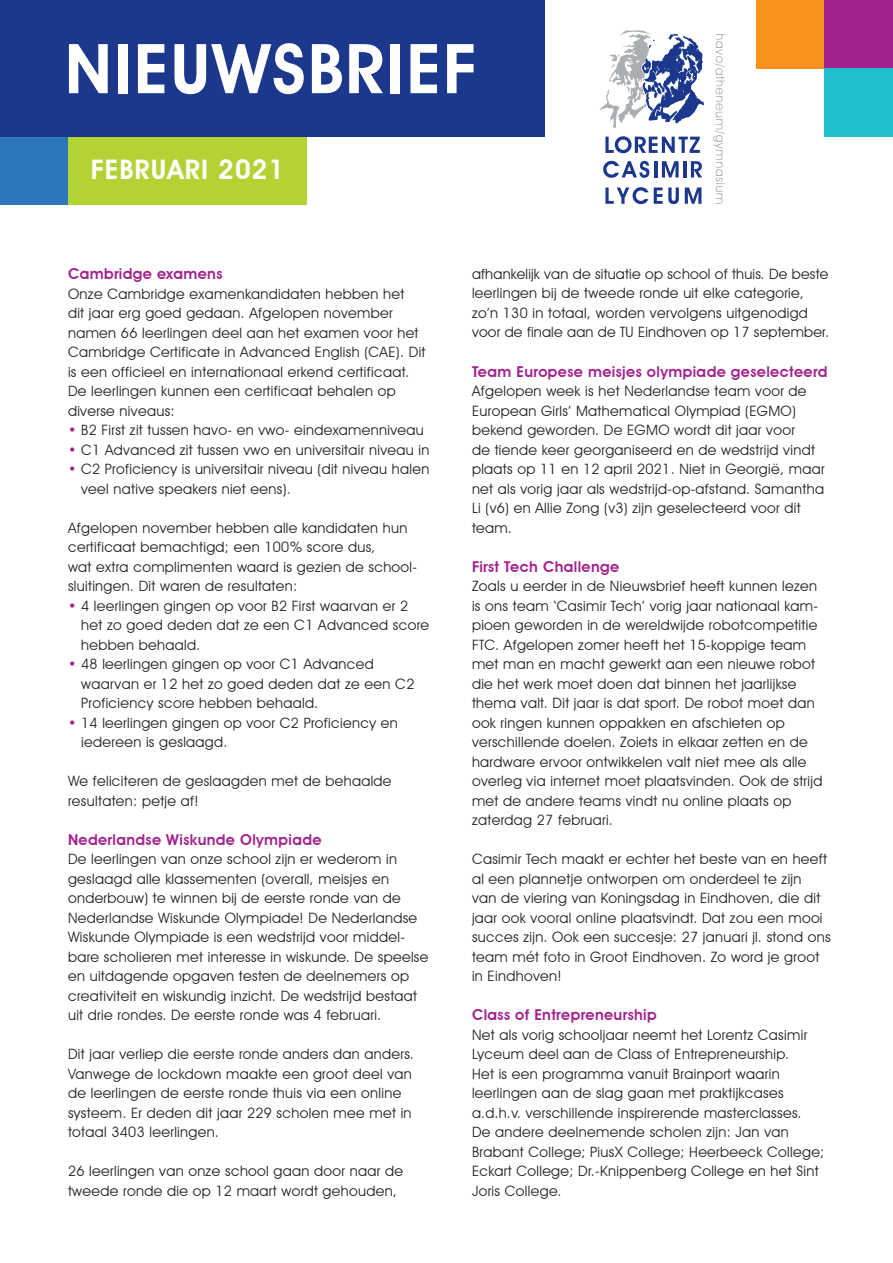
<style>
.page{position:relative;width:893px;height:1263px;background:#fff}
.page>*{position:absolute;margin:0;border:0;box-sizing:border-box;transform-origin:0 0}
.t1{font:600 69px "Avant Garde IT Cby BT";letter-spacing:.03em;color:#fff}
.t2{font:600 27px "Avant Garde IT Cby BT";letter-spacing:.04em;color:#fff}
.Kop{font:600 15px "Avant Garde IT Cby BT";letter-spacing:.025em;color:#a2238e}
.Platte_tekst{font:14.25px/19.5px "Avant Garde IT Cby BT";letter-spacing:.025em;color:#231f20}
.s1{color:#a2238e}
</style>
<div class="page">
<div style="left:0;top:136px;width:68px;height:68px;background:#2e76bc"></div>
<div style="left:68px;top:136px;width:238px;height:68px;background:#b3d234"></div>
<div style="left:0;top:0;width:544px;height:136px;background:#1b388c"></div>
<div style="left:757px;top:0;width:68px;height:68px;background:#f7931d"></div>
<div style="left:825px;top:0;width:68px;height:68px;background:#a2238e"></div>
<div style="left:825px;top:68px;width:68px;height:68px;background:#21bece"></div>
<svg style="left:599px;top:30px;width:105px;height:98px"></svg>
<svg style="left:605px;top:136px;width:95px;height:17px"></svg>
<svg style="left:603px;top:161px;width:46px;height:17px"></svg>
<hr style="left:654px;top:161px;width:3px;height:16px;background:#1b388c">
<svg style="left:662px;top:161px;width:17px;height:16px"></svg>
<hr style="left:683px;top:161px;width:3px;height:16px;background:#1b388c">
<svg style="left:691px;top:161px;width:11px;height:16px"></svg>
<svg style="left:605px;top:187px;width:57px;height:17px"></svg>
<svg style="left:668px;top:187px;width:11px;height:17px"></svg>
<svg style="left:685px;top:187px;width:16px;height:17px"></svg>
<svg style="left:713px;top:34px;width:12px;height:170px"></svg>
<p class="t1" style="left:65px;top:27px;width:413px">NIEUWSBRIEF</p>
<p class="t2" style="left:91px;top:153px;width:195px">FEBRUARI 2021</p>
<p class="Kop" style="left:68px;top:265px;width:156px">Cambridge examens</p>
<p class="Platte_tekst" style="left:68px;top:284px;width:338px">Onze Cambridge examenkandidaten hebben het</p>
<p class="Platte_tekst" style="left:68px;top:303px;width:359px">dit jaar erg goed gedaan. Afgelopen november namen 66 leerlingen deel aan het examen voor het Cambridge Certificate in Advanced English (CAE). Dit is een officieel en internationaal erkend certificaat.<br>De leerlingen kunnen een certificaat behalen op diverse niveaus:</p>
<p class="Platte_tekst" style="left:68px;top:420px;width:357px"><span class="s1">•</span> B2 First zit tussen havo- en vwo- eindexamenniveau</p>
<p class="Platte_tekst" style="left:68px;top:440px;width:363px"><span class="s1">•</span> C1 Advanced zit tussen vwo en universitair niveau in</p>
<p class="Platte_tekst" style="left:81px;top:459px;width:350px;text-indent:-13px"><span class="s1">•</span> C2 Proficiency is universitair niveau (dit niveau halen veel native speakers niet eens).</p>
<p class="Platte_tekst" style="left:68px;top:518px;width:341px">Afgelopen november hebben alle kandidaten hun certificaat bemachtigd; een 100% score dus,</p>
<p class="Platte_tekst" style="left:68px;top:557px;width:351px">wat extra complimenten waard is gezien de school&shy;sluitingen. Dit waren de resultaten:</p>
<p class="Platte_tekst" style="left:81px;top:596px;width:350px;text-indent:-13px"><span class="s1">•</span> 4 leerlingen gingen op voor B2 First waarvan er 2 het zo goed deden dat ze een C1 Advanced score hebben behaald.</p>
<p class="Platte_tekst" style="left:81px;top:654px;width:335px;text-indent:-13px"><span class="s1">•</span> 48 leerlingen gingen op voor C1 Advanced waarvan er 12 het zo goed deden dat ze een C2<br>Proficiency score hebben behaald.</p>
<p class="Platte_tekst" style="left:81px;top:713px;width:318px;text-indent:-13px"><span class="s1">•</span> 14 leerlingen gingen op voor C2 Proficiency en iedereen is geslaagd.</p>
<p class="Platte_tekst" style="left:68px;top:771px;width:325px">We feliciteren de geslaagden met de behaalde resultaten: petje af!</p>
<p class="Kop" style="left:68px;top:830px;width:255px">Nederlandse Wiskunde Olympiade</p>
<p class="Platte_tekst" style="left:68px;top:849px;width:351px">De leerlingen van onze school zijn er wederom in geslaagd alle klassementen (overall, meisjes en onderbouw) te winnen bij de eerste ronde van de Nederlandse Wiskunde Olympiade! De Nederlandse Wiskunde Olympiade is een wedstrijd voor middel-</p>
<p class="Platte_tekst" style="left:68px;top:947px;width:362px">bare scholieren met interesse in wiskunde. De speelse en uitdagende opgaven testen de deelnemers op creativiteit en wiskundig inzicht. De wedstrijd bestaat uit drie rondes. De eerste ronde was 4 februari.</p>
<p class="Platte_tekst" style="left:68px;top:1044px;width:347px">Dit jaar verliep die eerste ronde anders dan anders.<br>Vanwege de lockdown maakte een groot deel van de leerlingen de eerste ronde thuis via een online systeem. Er deden dit jaar 229 scholen mee met in totaal 3403 leerlingen.</p>
<p class="Platte_tekst" style="left:68px;top:1161px;width:337px">26 leerlingen van onze school gaan door naar de tweede ronde die op 12 maart wordt gehouden,</p>
<p class="Platte_tekst" style="left:472px;top:264px;width:358px">afhankelijk van de situatie op school of thuis. De beste leerlingen bij de tweede ronde uit elke categorie, zo’n 130 in totaal, worden vervolgens uitgenodigd voor de finale aan de TU Eindhoven op 17 september.</p>
<p class="Kop" style="left:472px;top:362px;width:357px">Team Europese meisjes olympiade geselecteerd</p>
<p class="Platte_tekst" style="left:472px;top:381px;width:336px">Afgelopen week is het Nederlandse team voor de<br>European Girls’ Mathematical Olympiad (EGMO)</p>
<p class="Platte_tekst" style="left:472px;top:420px;width:354px">bekend geworden. De EGMO wordt dit jaar voor<br>de tiende keer georganiseerd en de wedstrijd vindt plaats op 11 en 12 april 2021. Niet in Georgië, maar net als vorig jaar als wedstrijd-op-afstand. Samantha Li (v6) en Allie Zong (v3) zijn geselecteerd voor dit team.</p>
<p class="Kop" style="left:472px;top:557px;width:149px">First Tech Challenge</p>
<p class="Platte_tekst" style="left:472px;top:576px;width:347px">Zoals u eerder in de Nieuwsbrief heeft kunnen lezen</p>
<p class="Platte_tekst" style="left:472px;top:596px;width:347px">is ons team ‘Casimir Tech’ vorig jaar nationaal kam&shy;pioen geworden in de wereldwijde robotcompetitie FTC. Afgelopen zomer heeft het 15-koppige team met man en macht gewerkt aan een nieuwe robot die het werk moet doen dat binnen het jaarlijkse</p>
<p class="Platte_tekst" style="left:472px;top:693px;width:344px">thema valt. Dit jaar is dat sport. De robot moet dan ook ringen kunnen oppakken en afschieten op</p>
<p class="Platte_tekst" style="left:472px;top:732px;width:352px">verschillende doelen. Zoiets in elkaar zetten en de hardware ervoor ontwikkelen valt niet mee als alle overleg via internet moet plaatsvinden. Ook de strijd met de andere teams vindt nu online plaats op</p>
<p class="Platte_tekst" style="left:472px;top:810px;width:142px">zaterdag 27 februari.</p>
<p class="Platte_tekst" style="left:472px;top:849px;width:360px">Casimir Tech maakt er echter het beste van en heeft al een plannetje ontworpen om onderdeel te zijn<br>van de viering van Koningsdag in Eindhoven, die dit jaar ook vooral online plaatsvindt. Dat zou een mooi succes zijn. Ook een succesje: 27 januari jl. stond ons team mét foto in Groot Eindhoven. Zo word je groot in Eindhoven!</p>
<p class="Kop" style="left:472px;top:1006px;width:186px">Class of Entrepreneurship</p>
<p class="Platte_tekst" style="left:472px;top:1025px;width:337px">Net als vorig schooljaar neemt het Lorentz Casimir<br>Lyceum deel aan de Class of Entrepreneurship.</p>
<p class="Platte_tekst" style="left:472px;top:1064px;width:309px">Het is een programma vanuit Brainport waarin</p>
<p class="Platte_tekst" style="left:472px;top:1083px;width:331px">leerlingen aan de slag gaan met praktijkcases a.d.h.v. verschillende inspirerende masterclasses.</p>
<p class="Platte_tekst" style="left:472px;top:1122px;width:354px">De andere deelnemende scholen zijn: Jan van Brabant College; PiusX College; Heerbeeck College; Eckart College; Dr.-Knippenberg College en het Sint Joris College.</p>
</div>
